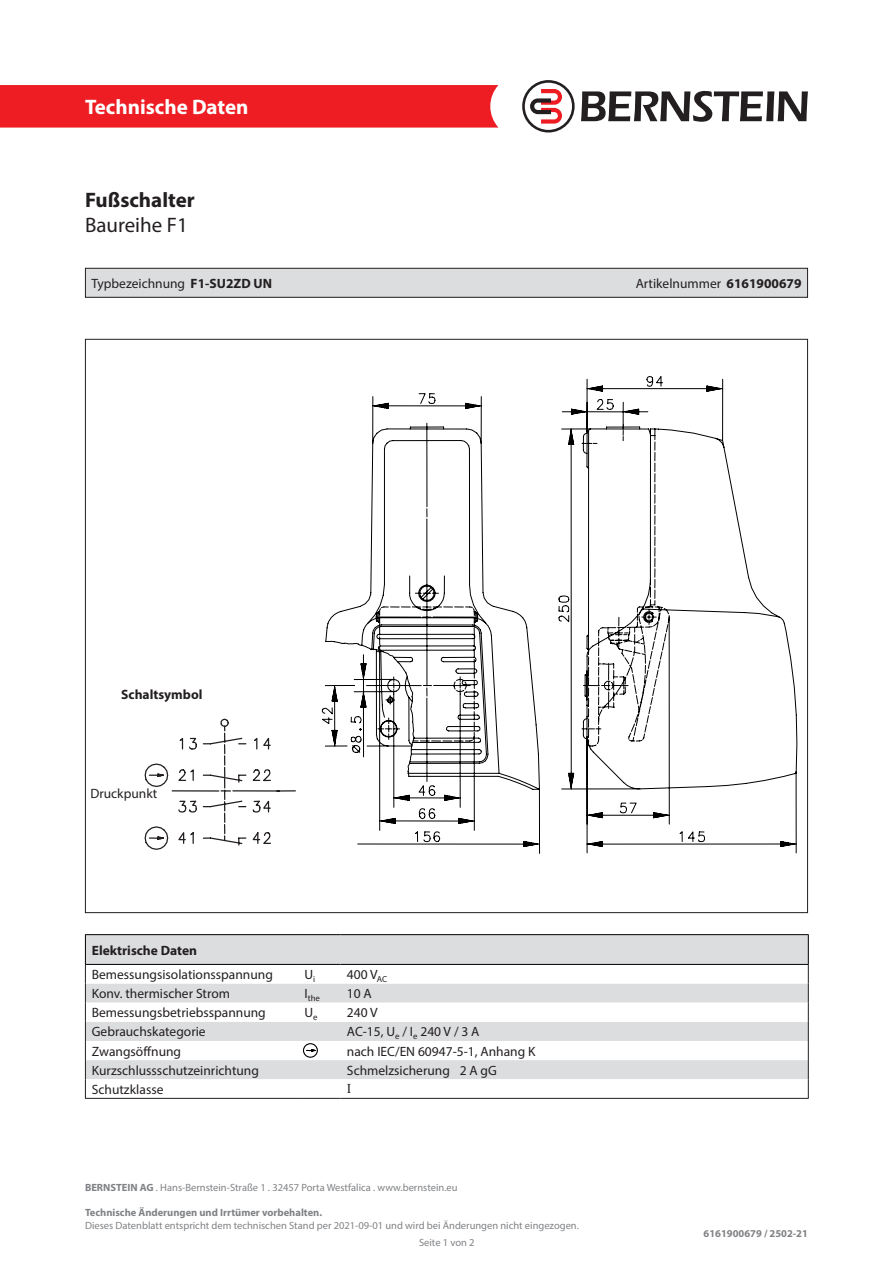
<style>
.page{position:relative;width:893px;height:1263px;background:#fff}
.page>*{position:absolute;margin:0;border:0;box-sizing:border-box;transform-origin:0 0}
.t1{font:700 21px "Myriad Pro";color:#fff}
.t2{font:700 21px "Myriad Pro";color:#231f20}
.t3{font:21px "Myriad Pro";color:#231f20}
.t4{font:13.5px "Myriad Pro";color:#231f20}
.t5{font:700 13.5px "Myriad Pro";color:#231f20}
.t6{font:13.5px "Times New Roman";color:#231f20}
.t7{font:10.5px "Myriad Pro";color:#808285}
.t8{font:700 10.5px "Myriad Pro";color:#808285}
.t9{font:8.7px "Myriad Pro";color:#231f20}
.s1{font-weight:700}
</style>
<div class="page">
<div style="left:0;top:85px;width:498px;height:43px;background:#ee1d23"></div>
<svg style="left:581px;top:91px;width:227px;height:31px"></svg>
<svg style="left:522px;top:80px;width:53px;height:53px"></svg>
<svg style="left:322px;top:376px;width:475px;height:478px"></svg>
<svg style="left:145px;top:719px;width:151px;height:131px"></svg>
<hr style="left:85px;top:1098px;width:213px;height:1px;background:#231f20">
<hr style="left:298px;top:1098px;width:43px;height:1px;background:#231f20">
<hr style="left:341px;top:1098px;width:468px;height:1px;background:#231f20">
<hr style="left:85px;top:934px;width:213px;height:1px;background:#000">
<hr style="left:298px;top:934px;width:43px;height:1px;background:#000">
<hr style="left:341px;top:934px;width:468px;height:1px;background:#000">
<div style="left:85px;top:268px;width:722px;height:29px;background:#dcdddf"></div>
<div style="left:85px;top:268px;width:723px;height:30px;border:1px solid #231f20"></div>
<svg style="left:85px;top:935px;width:724px;height:163px"></svg>
<h1 class="t1" style="left:85px;top:93px;width:165px">Technische Daten</h1>
<p class="t2" style="left:85px;top:186px;width:111px">Fußschalter</p>
<p class="t3" style="left:85px;top:212px;width:104px">Baureihe F1</p>
<p class="t4" style="left:91px;top:275px;width:182px">Typbezeichnung <span class="s1">F1-SU2ZD UN</span></p>
<p class="t4" style="left:636px;top:275px;width:167px">Artikelnummer <span class="s1">6161900679</span></p>
<p class="t5" style="left:121px;top:686px;width:83px">Schaltsymbol</p>
<p class="t4" style="left:90px;top:785px;width:68px">Druckpunkt</p>
<p class="t5" style="left:92px;top:941px;width:107px">Elektrische Daten</p>
<p class="t4" style="left:92px;top:966px;width:183px">Bemessungsisolationsspannung</p>
<p class="t4" style="left:304px;top:966px;width:12px">U<sub>i</sub></p>
<p class="t4" style="left:347px;top:966px;width:42px">400 V<sub>AC</sub></p>
<p class="t4" style="left:92px;top:985px;width:140px">Konv. thermischer Strom</p>
<p class="t9" style="left:304px;top:992px;width:17px"><sup>I</sup>the</p>
<p class="t4" style="left:347px;top:985px;width:26px">10 A</p>
<p class="t4" style="left:92px;top:1004px;width:176px">Bemessungsbetriebsspannung</p>
<p class="t4" style="left:304px;top:1004px;width:15px">U<sub>e</sub></p>
<p class="t4" style="left:347px;top:1004px;width:32px">240 V</p>
<p class="t4" style="left:92px;top:1023px;width:115px">Gebrauchskategorie</p>
<p class="t4" style="left:347px;top:1023px;width:134px">AC-15, U<sub>e</sub> / I<sub>e</sub> 240 V / 3 A</p>
<p class="t4" style="left:92px;top:1043px;width:91px">Zwangsöffnung</p>
<p class="t4" style="left:347px;top:1043px;width:190px">nach IEC/EN 60947-5-1, Anhang K</p>
<p class="t4" style="left:92px;top:1062px;width:169px">Kurzschlussschutzeinrichtung</p>
<p class="t4" style="left:347px;top:1062px;width:151px">Schmelzsicherung 2 A gG</p>
<p class="t4" style="left:92px;top:1081px;width:73px">Schutzklasse</p>
<p class="t6" style="left:347px;top:1079px;width:6px">I</p>
<p class="t7" style="left:85px;top:1181px;width:374px"><span class="s1">BERNSTEIN AG</span> . Hans-Bernstein-Straße 1 . 32457 Porta Westfalica . www.bernstein.eu</p>
<p class="t8" style="left:85px;top:1206px;width:239px">Technische Änderungen und Irrtümer vorbehalten.</p>
<p class="t7" style="left:85px;top:1219px;width:495px">Dieses Datenblatt entspricht dem technischen Stand per 2021-09-01 und wird bei Änderungen nicht eingezogen.</p>
<p class="t7" style="left:419px;top:1236px;width:57px">Seite 1 von 2</p>
<p class="t8" style="left:704px;top:1227px;width:106px">6161900679 / 2502-21</p>
</div>
